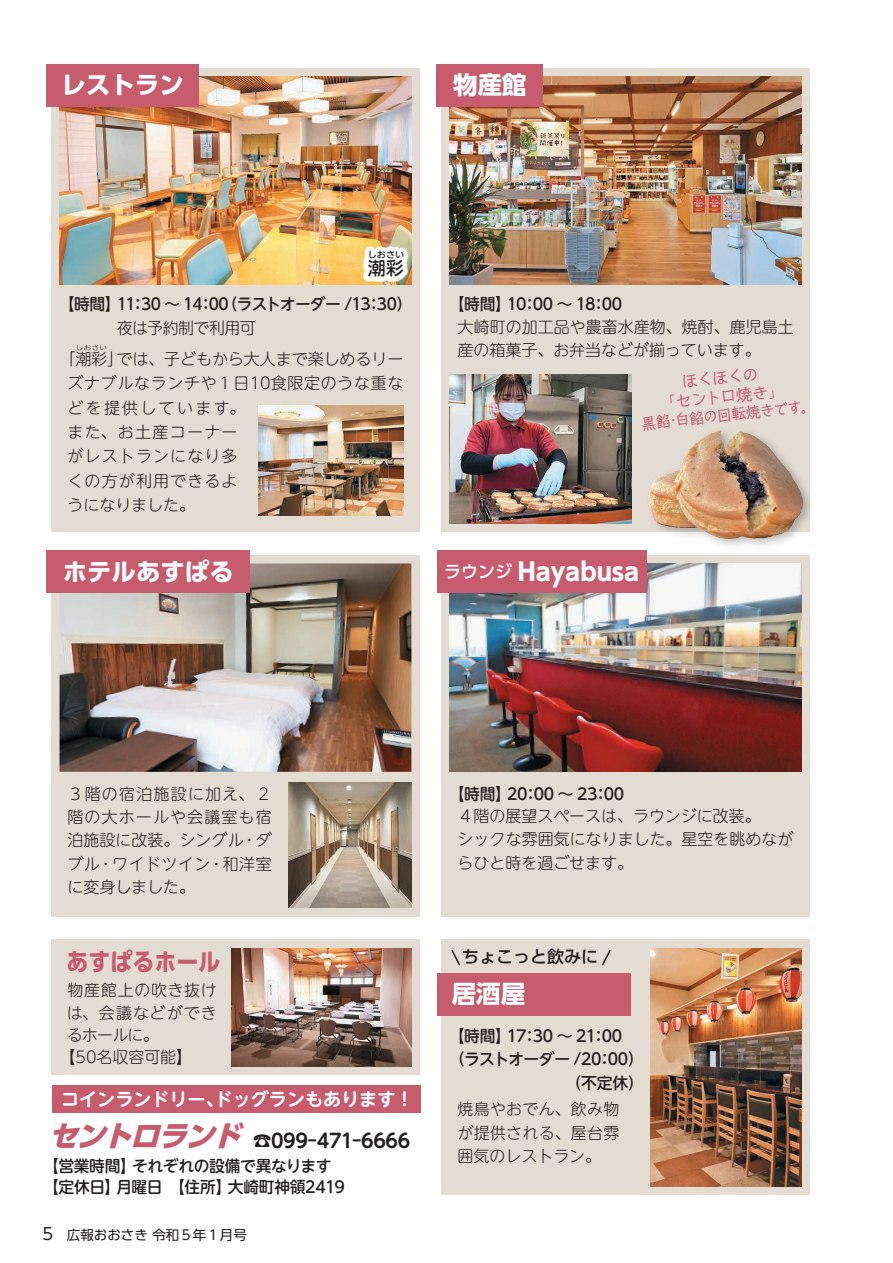
<style>
.page{position:relative;width:893px;height:1263px;background:#fff}
.page>*{position:absolute;margin:0;border:0;box-sizing:border-box;transform-origin:0 0}
.t1{font:italic 800 29.25px "UD Shin Go Pr 6";color:#c85c6f}
.t2{font:700 24.45px "UD Shin Go Pr 6";color:#fff}
.t3{font:700 24.45px "UD Shin Go Pr 6";color:#c85c6f;scale:.9 1}
.t4{font:700 19.2px "UD Shin M Go Pr 6 De";letter-spacing:-.02em;color:#231f20}
.t5{font:700 18px "UD Shin M Go Pr 6 De";color:#fff}
.t6{font:500 18px "UD Shin M Go Pr 6";color:#231f20}
.t7{font:16.95px/19.2px "Talking Std";color:#c85c6f;text-align:center}
.t8{font:500 16.95px "UD Shin Go Pr 6";color:#231f20}
.t9{font:500 16.95px "UD Shin Go Pr 6";color:#fff}
.t10{font:16.5px "UD Shin Go Pr 6";color:#231f20}
.t11{font:300 15.9px/23.4px "UD Shin M Go Pr 6";letter-spacing:.005em;color:#231f20;text-align:justify}
.t12{font:500 15.9px "UD Shin M Go Pr 6";letter-spacing:-.025em;color:#231f20}
.t13{font:300 15.9px/24.5px "UD Shin M Go Pr 6";letter-spacing:.045em;color:#231f20}
.t14{font:15.9px "Talking Std";color:#c85c6f;scale:.95 1}
.t15{font:300 15.9px "UD Shin M Go Pr 6";letter-spacing:.07em;color:#231f20}
.t16{font:300 15.9px "UD Shin M Go Pr 6";letter-spacing:-.03em;color:#231f20}
.t17{font:13.5px "UD Shin Go Pr 6";color:#231f20}
.t18{font:500 9px "UD Shin M Go Pr 6";color:#231f20}
.t19{font:300 6.3px "UD Shin M Go Pr 6";color:#231f20;scale:1.18 1}
</style>
<div class="page">
<div style="left:51px;top:68px;width:369px;height:463px;background:#e3dcd2"></div>
<div style="left:51px;top:555px;width:369px;height:361px;background:#e3dcd2"></div>
<div style="left:51px;top:940px;width:369px;height:135px;background:#e3dcd2"></div>
<div style="left:441px;top:68px;width:369px;height:463px;background:#e3dcd2"></div>
<div style="left:441px;top:555px;width:369px;height:361px;background:#e3dcd2"></div>
<div style="left:441px;top:940px;width:369px;height:255px;background:#e3dcd2"></div>
<img style="left:231px;top:948px;width:180px;height:118px">
<img style="left:60px;top:563px;width:351px;height:209px">
<img style="left:60px;top:77px;width:351px;height:208px">
<img style="left:651px;top:948px;width:150px;height:238px">
<img style="left:288px;top:782px;width:123px;height:126px">
<img style="left:450px;top:563px;width:351px;height:209px">
<img style="left:450px;top:77px;width:351px;height:208px">
<img style="left:259px;top:405px;width:144px;height:111px">
<img style="left:450px;top:374px;width:181px;height:149px">
<div style="left:646px;top:426px;width:168px;height:124px;background:#231f20;opacity:.3"></div>
<img style="left:643px;top:426px;width:166px;height:117px">
<div style="left:437px;top:64px;width:106px;height:42px;background:#c85c6f"></div>
<div style="left:47px;top:64px;width:152px;height:42px;background:#c85c6f"></div>
<div style="left:47px;top:551px;width:203px;height:42px;background:#c85c6f"></div>
<div style="left:437px;top:551px;width:209px;height:42px;background:#c85c6f"></div>
<div style="left:437px;top:973px;width:193px;height:42px;background:#c85c6f"></div>
<div style="left:52px;top:1085px;width:369px;height:27px;background:#c85c6f"></div>
<div style="left:364px;top:246px;width:44px;height:36px;background:#fff"></div>
<svg style="left:451px;top:950px;width:9px;height:16px"></svg>
<svg style="left:602px;top:950px;width:9px;height:16px"></svg>
<h2 class="t2" style="left:62px;top:65px;width:124px">レストラン</h2>
<h2 class="t2" style="left:453px;top:65px;width:75px">物産館</h2>
<p class="t12" style="left:59px;top:291px;width:63px">【時間】</p>
<p class="t18" style="left:368px;top:247px;width:38px">しおさい</p>
<p class="t6" style="left:368px;top:253px;width:38px">潮彩</p>
<p class="t12" style="left:222px;top:291px;width:191px">（ラストオーダー /13：30）</p>
<p class="t12" style="left:117px;top:291px;width:114px">11：30 ～ 14：00</p>
<p class="t16" style="left:117px;top:315px;width:140px">夜は予約制で利用可</p>
<p class="t19" style="left:76px;top:342px;width:28px">しおさい</p>
<p class="t13" style="left:68px;top:345px;width:337px;text-indent:49px">では、子どもから大人まで楽しめるリーズナブルなランチや１日10食限定のうな重などを提供しています。<br>また、お土産コーナー<br>がレストランになり多<br>くの方が利用できるよ<br>うになりました。</p>
<p class="t11" style="left:60px;top:346px;width:65px">「潮彩」</p>
<h2 class="t2" style="left:63px;top:552px;width:173px">ホテルあすぱる</h2>
<p class="t12" style="left:449px;top:291px;width:63px">【時間【</p>
<p class="t12" style="left:507px;top:291px;width:117px">10：00 ~ 18：00</p>
<p class="t11" style="left:458px;top:314px;width:337px">大崎町の加工品や農畜水産物、焼酎、鹿児島土産の箱菓子、お弁当などが揃っています。</p>
<p class="t7" style="left:656px;top:373px;width:127px;rotate:-6deg">ほくほくの<br>「セントロ焼き「</p>
<p class="t14" style="left:640px;top:412px;width:172px;rotate:-6deg">黒餡白餡の回転焼きです</p>
<h2 class="t2" style="left:518px;top:552px;width:123px">Hayabusa</h2>
<p class="t9" style="left:444px;top:558px;width:70px">ラウンジ</p>
<p class="t11" style="left:68px;top:781px;width:206px">３階の宿泊施設に加え、２階の大ホールや会議室も宿泊施設に改装。シングル・ダブル・ワイドツイン・和洋室に変身しました。</p>
<h2 class="t3" style="left:67px;top:942px;width:173px">あすぱるホール</h2>
<p class="t13" style="left:67px;top:977px;width:151px">物産館上の吹き抜け</p>
<p class="t15" style="left:67px;top:1000px;width:151px">は、会議などができ</p>
<p class="t11" style="left:67px;top:1022px;width:93px">るホールに。</p>
<p class="t11" style="left:60px;top:1045px;width:134px">【50名収容可能【</p>
<p class="t5" style="left:215px;top:1084px;width:200px">ドッグランもあります!</p>
<p class="t5" style="left:61px;top:1084px;width:164px">コインランドリー、</p>
<h1 class="t1" style="left:48px;top:1112px;width:206px">セントロランド</h1>
<p class="t4" style="left:253px;top:1124px;width:159px">☎099-471-6666</p>
<p class="t12" style="left:43px;top:1152px;width:94px">【営業時間】</p>
<p class="t12" style="left:132px;top:1152px;width:201px">それぞれの設備で異なります</p>
<p class="t12" style="left:43px;top:1173px;width:79px">【定休日】</p>
<p class="t12" style="left:117px;top:1173px;width:116px">月曜日　【住所】</p>
<p class="t12" style="left:228px;top:1173px;width:118px">大崎町神領2419</p>
<p class="t10" style="left:43px;top:1220px;width:12px">5</p>
<p class="t17" style="left:67px;top:1224px;width:181px">広報おおさき令和５年１月号</p>
<p class="t12" style="left:449px;top:780px;width:63px">【時間【</p>
<p class="t12" style="left:507px;top:780px;width:119px">20：00 ~ 23：00</p>
<p class="t11" style="left:458px;top:803px;width:337px;text-align:left">４階の展望スペースは、ラウンジに改装。<br>シックな雰囲気になりました。星空を眺めながらひと時を過ごせます。</p>
<p class="t8" style="left:462px;top:943px;width:138px">ちょこっと飲みに</p>
<h2 class="t2" style="left:452px;top:973px;width:75px">居酒屋</h2>
<p class="t12" style="left:449px;top:1023px;width:63px">【時間【</p>
<p class="t12" style="left:449px;top:1046px;width:196px">（ラストオーダー /20：00(</p>
<p class="t12" style="left:566px;top:1069px;width:79px">（不定休(</p>
<p class="t12" style="left:507px;top:1023px;width:117px">17：30 ~ 21：00</p>
<p class="t11" style="left:458px;top:1097px;width:163px">焼鳥やおでん、飲み物が提供される、屋台雰囲気のレストラン。</p>
</div>
